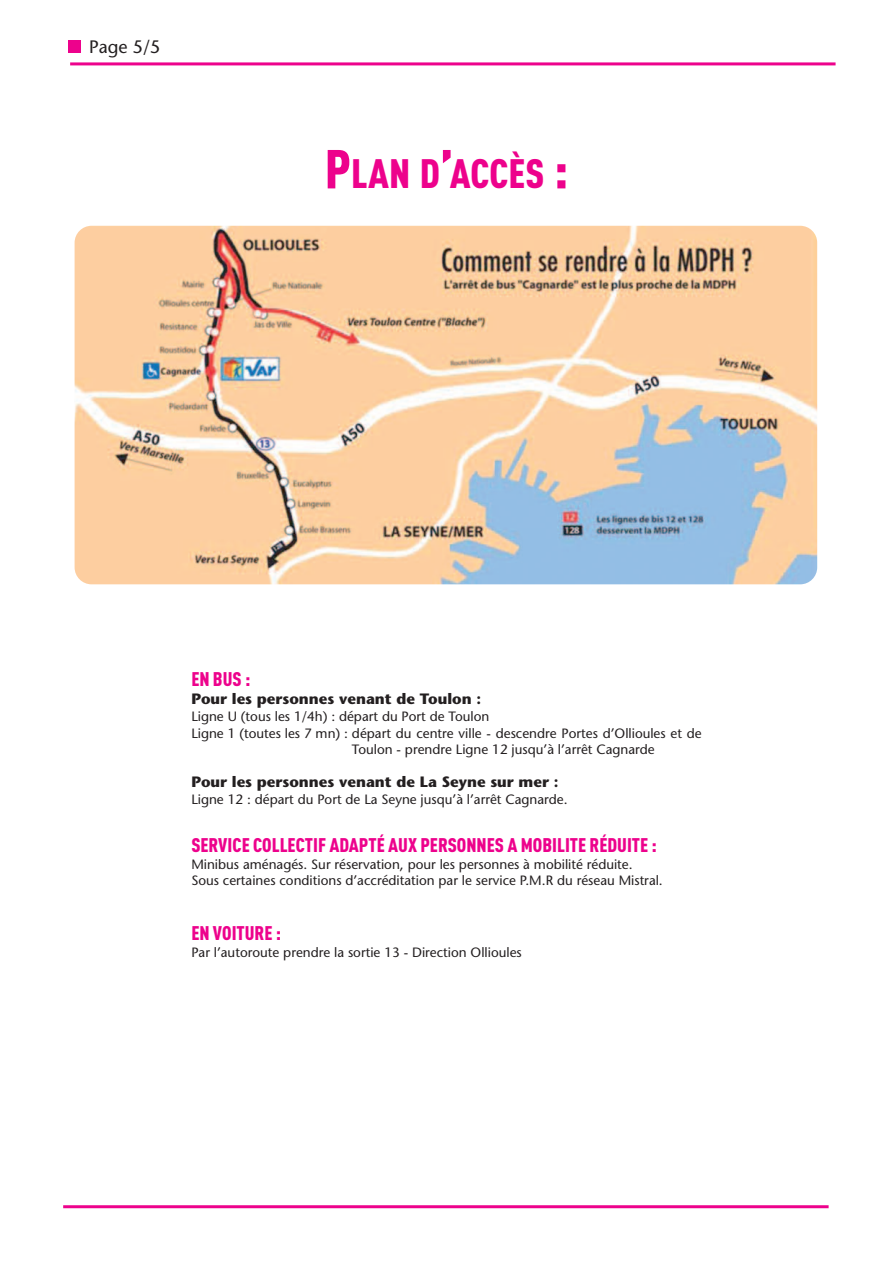
<style>
.page{position:relative;width:893px;height:1263px;background:#fff}
.page>*{position:absolute;margin:0;border:0;box-sizing:border-box;transform-origin:0 0}
.t1{font:900 40.5px "DIN Cond";color:#ed028c}
.t2{font:900 19.5px "DIN Cond";color:#ed028c}
.t3{font:18px "Stone Sans";color:#231f20}
.t4{font:700 15px "Stone Sans";color:#231f20}
.t5{font:13.5px/16.2px "Stone Sans";color:#231f20}
.s1{font-size:54px}
</style>
<div class="page">
<img style="left:75px;top:226px;width:742px;height:358px;border-radius:17px">
<hr style="left:70px;top:62px;width:766px;height:3px;background:#ed028c">
<hr style="left:63px;top:1205px;width:766px;height:3px;background:#ed028c">
<div style="left:69px;top:40px;width:12px;height:13px;background:#ed028c"></div>
<h3 class="t3" style="left:89px;top:40px;width:73px">Page 5/5</h3>
<h1 class="t1" style="left:325px;top:160px;width:245px"><span class="s1">P</span>LAN D<span class="s1">’</span>ACCÈS <span class="s1">:</span></h1>
<h2 class="t2" style="left:191px;top:672px;width:61px">EN BUS :</h2>
<p class="t4" style="left:191px;top:693px;width:291px">Pour les personnes venant de Toulon :</p>
<p class="t5" style="left:191px;top:710px;width:300px">Ligne U (tous les 1/4h) : départ du Port de Toulon</p>
<p class="t5" style="left:191px;top:726px;width:512px">Ligne 1 (toutes les 7 mn) : départ du centre ville - descendre Portes d’Ollioules et de</p>
<p class="t5" style="left:352px;top:742px;width:304px">Toulon - prendre Ligne 12 jusqu’à l’arrêt Cagnarde</p>
<p class="t4" style="left:191px;top:776px;width:369px">Pour les personnes venant de La Seyne sur mer :</p>
<p class="t5" style="left:191px;top:793px;width:378px">Ligne 12 : départ du Port de La Seyne jusqu’à l’arrêt Cagnarde.</p>
<h2 class="t2" style="left:191px;top:838px;width:467px">SERVICE COLLECTIF ADAPTÉ AUX PERSONNES A MOBILITE RÉDUITE :</h2>
<p class="t5" style="left:191px;top:857px;width:473px">Minibus aménagés. Sur réservation, pour les personnes à mobilité réduite.<br>Sous certaines conditions d’accréditation par le service P.M.R du réseau Mistral.</p>
<h2 class="t2" style="left:191px;top:926px;width:91px">EN VOITURE :</h2>
<p class="t5" style="left:191px;top:946px;width:332px">Par l’autoroute prendre la sortie 13 - Direction Ollioules</p>
</div>
